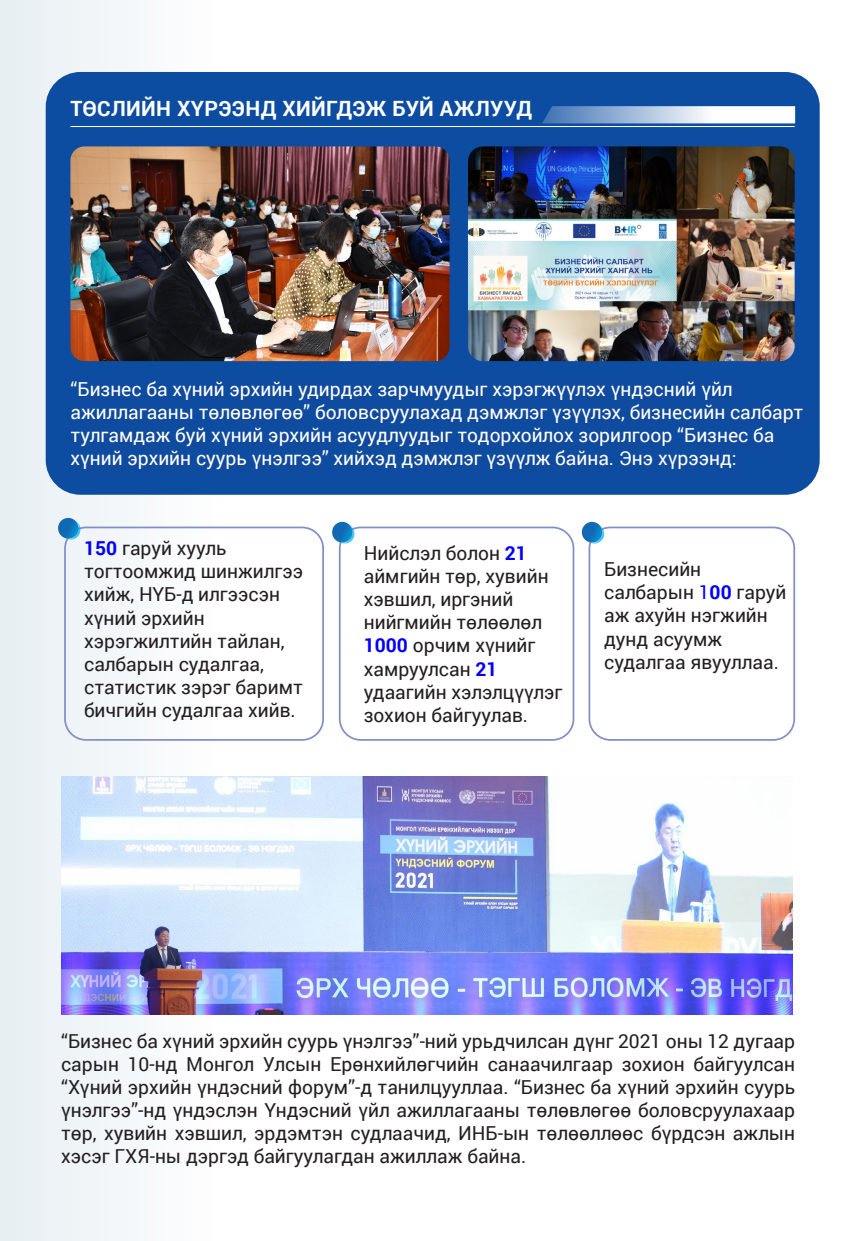
<style>
.page{position:relative;width:868px;height:1241px;background:#fff}
.page>*{position:absolute;margin:0;border:0;box-sizing:border-box;transform-origin:0 0}
.t1{font:700 21px "Roboto";letter-spacing:.015em;color:#fff}
.Normal__Web{font:19.25px/23.1px "Roboto";color:#231f20;text-align:justify}
.List_Paragraph{font:19.25px/23.1px "Roboto";color:#231f20}
.Normal__Web-2{font:19.25px/22.8px "Roboto";color:#fff}
.s1{font-weight:700;color:#00f}
.s2{color:#00f}
</style>
<div class="page">
<div style="left:0;top:0;width:228px;height:1240px;background:linear-gradient(to right,#e7eef3,#fdfdfe)"></div>
<div style="left:46px;top:72px;width:773px;height:422px;background:#0d4da1;border-radius:35px"></div>
<hr style="left:70px;top:126px;width:724px;height:1px;background:#fff">
<svg style="left:542px;top:106px;width:253px;height:17px;background:#bacce4"></svg>
<img style="left:70px;top:146px;width:379px;height:215px">
<img style="left:468px;top:146px;width:326px;height:215px">
<div style="left:64px;top:526px;width:260px;height:214px;border:2px solid #838fc7;border-radius:21px"></div>
<div style="left:339px;top:526px;width:235px;height:214px;border:2px solid #838fc7;border-radius:21px"></div>
<div style="left:588px;top:526px;width:207px;height:214px;border:2px solid #838fc7;border-radius:21px"></div>
<svg style="left:58px;top:518px;width:20px;height:20px"></svg>
<svg style="left:60px;top:519px;width:20px;height:20px"></svg>
<svg style="left:332px;top:522px;width:20px;height:20px"></svg>
<svg style="left:334px;top:523px;width:20px;height:20px"></svg>
<div style="left:582px;top:522px;width:20px;height:20px;background:#1269b2;border-radius:50%"></div>
<svg style="left:584px;top:523px;width:20px;height:20px"></svg>
<img style="left:61px;top:776px;width:731px;height:238px">
<p class="t1" style="left:70px;top:94px;width:463px">ТӨСЛИЙН ХҮРЭЭНД ХИЙГДЭЖ БУЙ АЖЛУУД</p>
<p class="Normal__Web-2" style="left:70px;top:377px;width:734px">“Бизнес ба хүний эрхийн удирдах зарчмуудыг хэрэгжүүлэх үндэсний үйл ажиллагааны төлөвлөгөө” боловсруулахад дэмжлэг үзүүлэх, бизнесийн салбарт тулгамдаж буй хүний эрхийн асуудлуудыг тодорхойлох зорилгоор “Бизнес ба хүний эрхийн суурь үнэлгээ” хийхэд дэмжлэг үзүүлж байна. Энэ хүрээнд:</p>
<p class="List_Paragraph" style="left:84px;top:536px;width:220px"><span class="s1">150</span> гаруй хууль тогтоомжид шинжилгээ хийж, НҮБ-д илгээсэн хүний эрхийн хэрэгжилтийн тайлан, салбарын судалгаа, статистик зэрэг баримт бичгийн судалгаа хийв.</p>
<p class="List_Paragraph" style="left:364px;top:541px;width:200px">Нийслэл болон <span class="s1">21 </span>аймгийн төр, хувийн хэвшил, иргэний нийгмийн төлөөлөл<br><span class="s1">1000</span> орчим хүнийг хамруулсан <span class="s1">21 </span>удаагийн хэлэлцүүлэг зохион байгуулав.</p>
<p class="List_Paragraph" style="left:604px;top:557px;width:184px">Бизнесийн салбарын <span class="s2">1</span><span class="s1">00</span> гаруй аж ахуйн нэгжийн дунд асуумж судалгаа явууллаа.</p>
<p class="Normal__Web" style="left:61px;top:1028px;width:735px">“Бизнес ба хүний эрхийн суурь үнэлгээ”-ний урьдчилсан дүнг 2021 оны 12 дугаар сарын 10-нд Монгол Улсын Ерөнхийлөгчийн санаачилгаар зохион байгуулсан “Хүний эрхийн үндэсний форум”-д танилцууллаа. “Бизнес ба хүний эрхийн суурь үнэлгээ”-нд үндэслэн Үндэсний үйл ажиллагааны төлөвлөгөө боловсруулахаар төр, хувийн хэвшил, эрдэмтэн судлаачид, ИНБ-ын төлөөллөөс бүрдсэн ажлын хэсэг ГХЯ-ны дэргэд байгуулагдан ажиллаж байна.</p>
</div>
